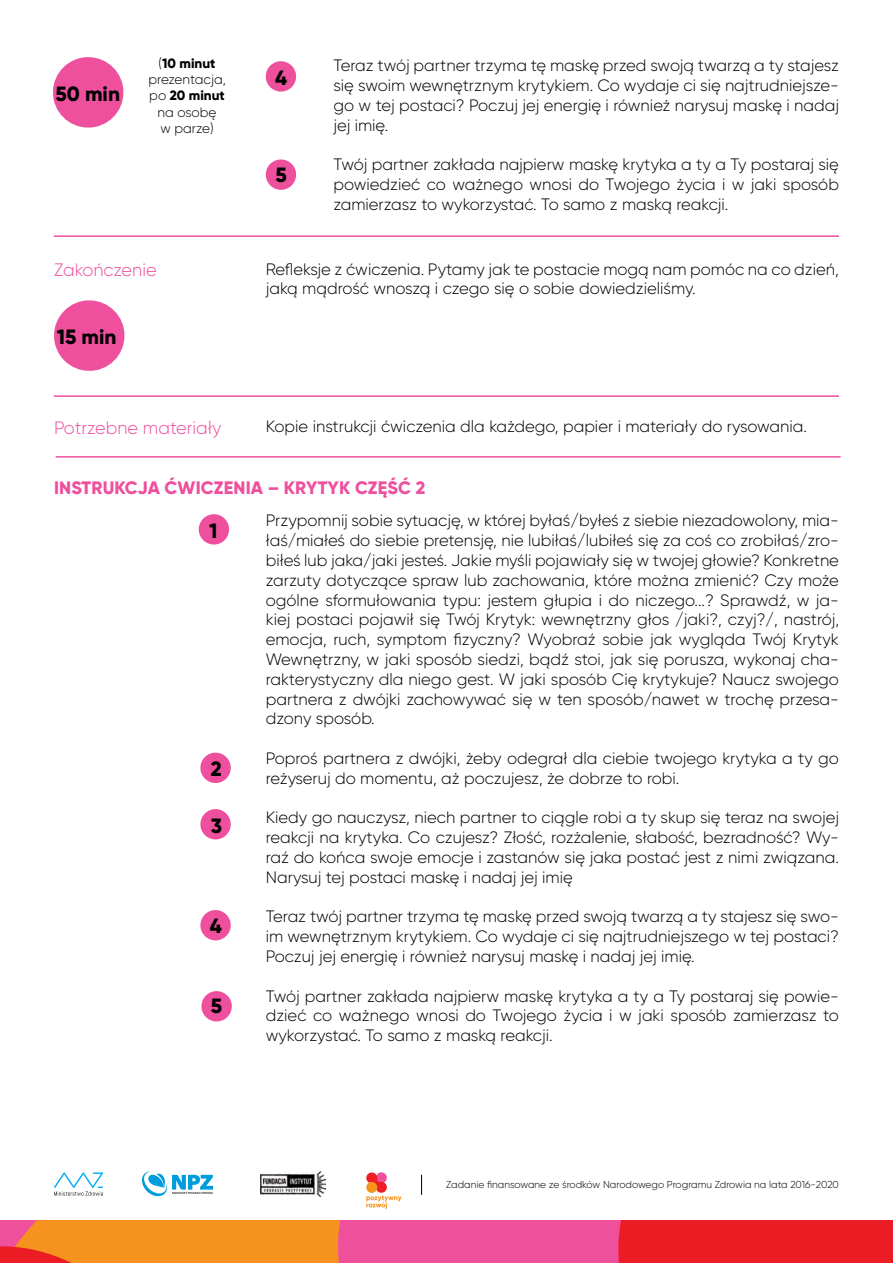
<style>
.page{position:relative;width:893px;height:1263px;background:#fff}
.page>*{position:absolute;margin:0;border:0;box-sizing:border-box;transform-origin:0 0}
.t1{font:800 20.7px "Gilroy";color:#000}
.t2{font:800 18px "Gilroy";letter-spacing:.01em;color:#ee509d}
.t3{font:300 18px "Gilroy";color:#ee509d}
.t4{font:300 16.5px/19.8px "Gilroy";color:#000;text-align:justify}
.t5{font:300 13.5px/16.2px "Gilroy";color:#000;text-align:center}
.t6{font:300 10.05px "Gilroy";color:#000}
.s1{font-weight:800}
</style>
<div class="page">
<svg style="left:366px;top:1172px;width:35px;height:37px"></svg>
<svg style="left:54px;top:1172px;width:49px;height:24px"></svg>
<svg style="left:142px;top:1171px;width:71px;height:25px"></svg>
<img style="left:261px;top:1171px;width:64px;height:26px">
<svg style="left:421px;top:1175px;width:1px;height:20px"></svg>
<svg style="left:0;top:1220px;width:893px;height:43px;background:#f0554a"></svg>
<svg style="left:265px;top:61px;width:32px;height:31px"></svg>
<svg style="left:265px;top:159px;width:32px;height:31px"></svg>
<hr style="left:54px;top:235px;width:785px;height:2px;background:#ee509d">
<svg style="left:53px;top:57px;width:71px;height:71px"></svg>
<svg style="left:54px;top:300px;width:71px;height:71px"></svg>
<hr style="left:54px;top:395px;width:785px;height:2px;background:#ee509d">
<hr style="left:56px;top:456px;width:785px;height:2px;background:#ee509d">
<svg style="left:198px;top:514px;width:32px;height:31px"></svg>
<svg style="left:200px;top:752px;width:31px;height:31px"></svg>
<svg style="left:200px;top:809px;width:31px;height:31px"></svg>
<svg style="left:200px;top:910px;width:31px;height:31px"></svg>
<svg style="left:201px;top:991px;width:31px;height:31px"></svg>
<p class="t1" style="left:56px;top:80px;width:66px">50 MIN</p>
<p class="t5" style="left:148px;top:55px;width:79px">(<span class="s1">10 MINUT </span>prezentacja, po <span class="s1">20 MINUT </span>na osobę<br>w parze)</p>
<p class="t3" style="left:54px;top:259px;width:104px">Zakończenie</p>
<p class="t1" style="left:57px;top:324px;width:61px">15 MIN</p>
<p class="t1" style="left:275px;top:64px;width:13px">4</p>
<p class="t1" style="left:275px;top:162px;width:13px">5</p>
<p class="t4" style="left:333px;top:55px;width:507px">Teraz twój partner trzyma tę maskę przed swoją twarzą a ty stajesz się swoim wewnętrznym krytykiem. Co wydaje ci się najtrudniejsze&shy;go w tej postaci? Poczuj jej energię i również narysuj maskę i nadaj jej imię.</p>
<p class="t4" style="left:333px;top:154px;width:507px">Twój partner zakłada najpierw maskę krytyka a ty a Ty postaraj się powiedzieć co ważnego wnosi do Twojego życia i w jaki sposób zamierzasz to wykorzystać. To samo z maską reakcji.</p>
<p class="t4" style="left:266px;top:259px;width:575px">Refleksje z ćwiczenia. Pytamy jak te postacie mogą nam pomóc na co dzień, jaką mądrość wnoszą i czego się o sobie dowiedzieliśmy.</p>
<p class="t3" style="left:54px;top:416px;width:169px">Potrzebne materiały</p>
<p class="t4" style="left:266px;top:417px;width:543px">Kopie instrukcji ćwiczenia dla każdego, papier i materiały do rysowania.</p>
<p class="t2" style="left:54px;top:477px;width:72px">INSTRUKCJ</p>
<p class="t2" style="left:148px;top:477px;width:149px">A ĆWICZENIA – KRYTYK</p>
<p class="t2" style="left:355px;top:477px;width:13px">CZĘŚĆ</p>
<p class="t2" style="left:416px;top:477px;width:11px">2</p>
<p class="t1" style="left:209px;top:517px;width:10px">1</p>
<p class="t4" style="left:266px;top:510px;width:575px">Przypomnij sobie sytuację, w której byłaś/byłeś z siebie niezadowolony, mia&shy;łaś/miałeś do siebie pretensję, nie lubiłaś/lubiłeś się za coś co zrobiłaś/zro&shy;biłeś lub jaka/jaki jesteś. Jakie myśli pojawiały się w twojej głowie? Konkretne zarzuty dotyczące spraw lub zachowania, które można zmienić? Czy może ogólne sformułowania typu: jestem głupia i do niczego...? Sprawdź, w ja&shy;kiej postaci pojawił się Twój Krytyk: wewnętrzny głos /jaki?, czyj?/, nastrój, emocja, ruch, symptom fizyczny? Wyobraź sobie jak wygląda Twój Krytyk Wewnętrzny, w jaki sposób siedzi, bądź stoi, jak się porusza, wykonaj cha&shy;rakterystyczny dla niego gest. W jaki sposób Cię krytykuje? Naucz swojego partnera z dwójki zachowywać się w ten sposób/nawet w trochę przesa&shy;dzony sposób.</p>
<p class="t4" style="left:266px;top:748px;width:575px">Poproś partnera z dwójki, żeby odegrał dla ciebie twojego krytyka a ty go reżyseruj do momentu, aż poczujesz, że dobrze to robi.</p>
<p class="t4" style="left:266px;top:807px;width:575px">Kiedy go nauczysz, niech partner to ciągle robi a ty skup się teraz na swojej reakcji na krytyka. Co czujesz? Złość, rozżalenie, słabość, bezradność? Wy&shy;raź do końca swoje emocje i zastanów się jaka postać jest z nimi związana.<br>Narysuj tej postaci maskę i nadaj jej imię</p>
<p class="t4" style="left:266px;top:906px;width:575px">Teraz twój partner trzyma tę maskę przed swoją twarzą a ty stajesz się swo&shy;im wewnętrznym krytykiem. Co wydaje ci się najtrudniejszego w tej postaci?<br>Poczuj jej energię i również narysuj maskę i nadaj jej imię.</p>
<p class="t4" style="left:266px;top:986px;width:575px">Twój partner zakłada najpierw maskę krytyka a ty a Ty postaraj się powie&shy;dzieć co ważnego wnosi do Twojego życia i w jaki sposób zamierzasz to wykorzystać. To samo z maską reakcji.</p>
<p class="t1" style="left:211px;top:756px;width:12px">2</p>
<p class="t1" style="left:211px;top:812px;width:13px">3</p>
<p class="t1" style="left:210px;top:913px;width:13px">4</p>
<p class="t1" style="left:211px;top:993px;width:13px">5</p>
<p class="t6" style="left:446px;top:1178px;width:394px">Zadanie finansowane ze środków Narodowego Programu Zdrowia na lata 2016-2020</p>
</div>
